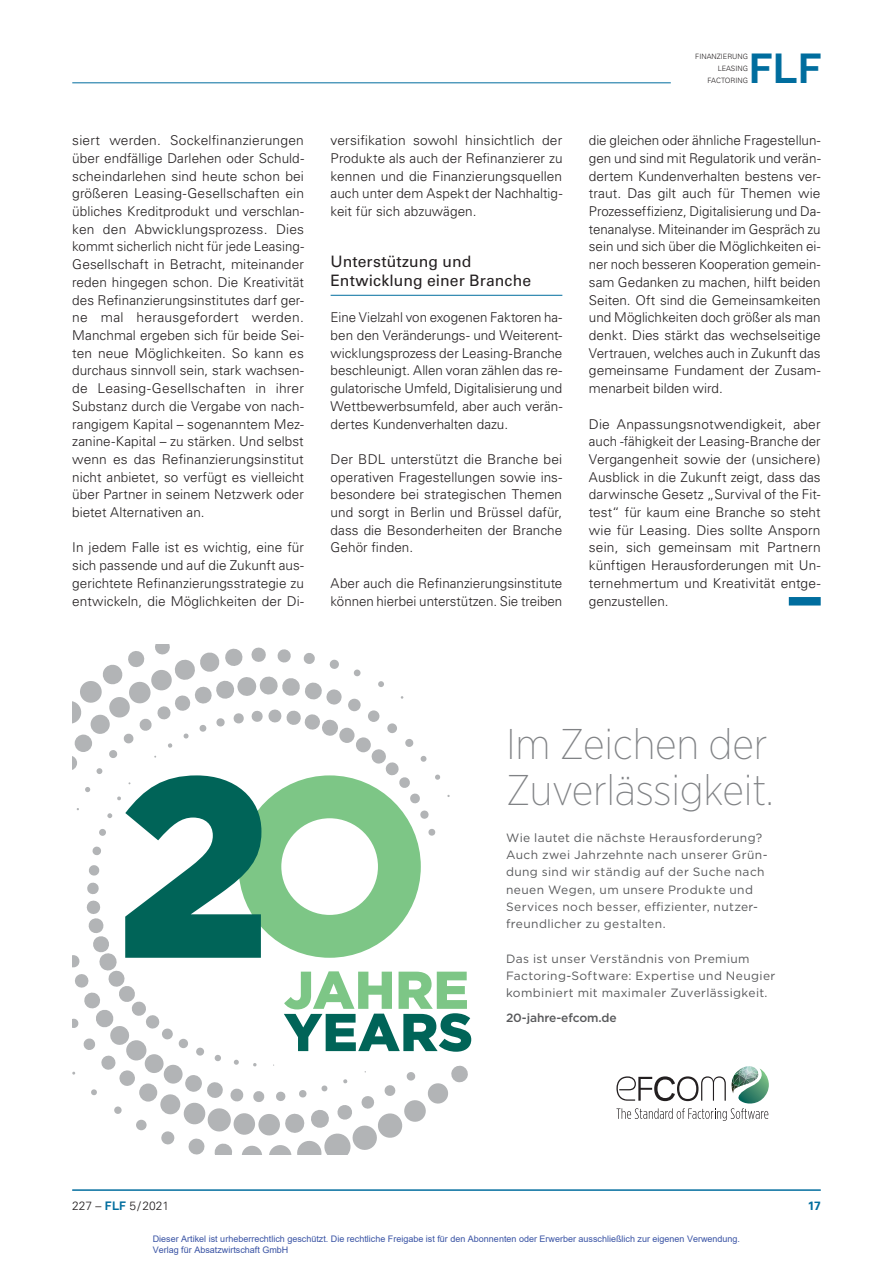
<style>
.page{position:relative;width:893px;height:1263px;background:#fff}
.page>*{position:absolute;margin:0;border:0;box-sizing:border-box;transform-origin:0 0}
.t1{font:200 42.9px/46.2px "Gotham Narrow";letter-spacing:-.005em;color:#808285}
.t2{font:700 41.55px "Raleway";color:#006d9e}
.t3{font:15.75px/19.5px "Univers";letter-spacing:.005em;color:#231f20}
.t4{font:300 13.5px/17.7px "Univers";color:#231f20;text-align:justify}
.t5{font:12px/17.2px "Gotham";letter-spacing:.03em;color:#58595b}
.t6{font:500 12px "Gotham";letter-spacing:-.005em;color:#58595b}
.t7{font:300 12px "Univers";color:#231f20}
.t8{font:700 12px "Univers";color:#006d9e}
.t9{font:9px/10.8px "Arial";color:#3953a4}
.t10{font:300 7.35px/12px "Univers";color:#231f20;text-align:right}
.s1{font-family:"Raleway";font-weight:700;color:#006d9e}
</style>
<div class="page">
<hr style="left:331px;top:295px;width:231px;height:1px;background:#006d9e">
<div style="left:789px;top:597px;width:32px;height:8px;background:#006d9e"></div>
<svg style="left:616px;top:1066px;width:153px;height:55px"></svg>
<svg style="left:72px;top:644px;width:399px;height:510px"></svg>
<hr style="left:72px;top:82px;width:599px;height:1px;background:#006d9e">
<hr style="left:72px;top:1190px;width:749px;height:1px;background:#006d9e">
<p class="t4" style="left:72px;top:133px;width:233px">siert werden. Sockelfinanzierungen über endfällige Darlehen oder Schuld&shy;scheindarlehen sind heute schon bei größeren Leasing-Gesellschaften ein übliches Kreditprodukt und verschlan&shy;ken den Abwicklungsprozess. Dies kommt sicherlich nicht für jede Leasing-Gesellschaft in Betracht, miteinander reden hingegen schon. Die Kreativität des Refinanzierungsinstitutes darf ger&shy;ne mal herausgefordert werden.<br>Manchmal ergeben sich für beide Sei&shy;ten neue Möglichkeiten. So kann es durchaus sinnvoll sein, stark wachsen&shy;de Leasing-Gesellschaften in ihrer Substanz durch die Vergabe von nach&shy;rangigem Kapital – sogenanntem Mez&shy;zanine-Kapital – zu stärken. Und selbst wenn es das Refinanzierungsinstitut nicht anbietet, so verfügt es vielleicht über Partner in seinem Netzwerk oder bietet Alternativen an.</p>
<p class="t4" style="left:72px;top:540px;width:233px">In jedem Falle ist es wichtig, eine für sich passende und auf die Zukunft aus&shy;gerichtete Refinanzierungsstrategie zu entwickeln, die Möglichkeiten der Di-</p>
<p class="t4" style="left:331px;top:133px;width:233px">versifikation sowohl hinsichtlich der Produkte als auch der Refinanzierer zu kennen und die Finanzierungsquellen auch unter dem Aspekt der Nachhaltig&shy;keit für sich abzuwägen.</p>
<p class="t3" style="left:331px;top:253px;width:202px">Unterstützung und<br>Entwicklung einer Branche</p>
<p class="t4" style="left:331px;top:310px;width:233px">Eine Vielzahl von exogenen Faktoren ha&shy;ben den Veränderungs- und Weiterent&shy;wicklungsprozess der Leasing-Branche beschleunigt. Allen voran zählen das re&shy;gulatorische Umfeld, Digitalisierung und Wettbewerbsumfeld, aber auch verän&shy;dertes Kundenverhalten dazu.</p>
<p class="t4" style="left:331px;top:451px;width:233px">Der BDL unterstützt die Branche bei operativen Fragestellungen sowie ins&shy;besondere bei strategischen Themen und sorgt in Berlin und Brüssel dafür, dass die Besonderheiten der Branche Gehör finden.</p>
<p class="t4" style="left:331px;top:575px;width:233px">Aber auch die Refinanzierungsinstitute können hierbei unterstützen. Sie treiben</p>
<h2 class="t2" style="left:749px;top:44px;width:74px">FLF</h2>
<p class="t10" style="left:695px;top:51px;width:54px">FINANZIERUNG<br>LEASING</p>
<p class="t10" style="left:707px;top:75px;width:42px">FACTORING</p>
<p class="t4" style="left:589px;top:133px;width:233px">die gleichen oder ähnliche Fragestellun&shy;gen und sind mit Regulatorik und verän&shy;dertem Kundenverhalten bestens ver&shy;traut. Das gilt auch für Themen wie Prozesseffizienz, Digitalisierung und Da&shy;tenanalyse. Miteinander im Gespräch zu sein und sich über die Möglichkeiten ei&shy;ner noch besseren Kooperation gemein&shy;sam Gedanken zu machen, hilft beiden Seiten. Oft sind die Gemeinsamkeiten und Möglichkeiten doch größer als man denkt. Dies stärkt das wechselseitige Vertrauen, welches auch in Zukunft das gemeinsame Fundament der Zusam&shy;menarbeit bilden wird.</p>
<p class="t4" style="left:589px;top:416px;width:233px">Die Anpassungsnotwendigkeit, aber auch -fähigkeit der Leasing-Branche der Vergangenheit sowie der (unsichere)<br>Ausblick in die Zukunft zeigt, dass das darwinsche Gesetz „Survival of the Fit&shy;test“ für kaum eine Branche so steht wie für Leasing. Dies sollte Ansporn sein, sich gemeinsam mit Partnern künftigen Herausforderungen mit Un&shy;ternehmertum und Kreativität entge&shy;genzustellen.</p>
<h1 class="t1" style="left:506px;top:723px;width:269px">Im Zeichen der<br>Zuverlässigkeit.</h1>
<p class="t5" style="left:506px;top:830px;width:263px">Wie lautet die nächste Herausforderung?<br>Auch zwei Jahrzehnte nach unserer Grün&shy;dung sind wir ständig auf der Suche nach neuen Wegen, um unsere Produkte und Services noch besser, effizienter, nutzer&shy;freundlicher zu gestalten.</p>
<p class="t5" style="left:506px;top:950px;width:271px">Das ist unser Verständnis von Premium<br>Factoring-Software: Expertise und Neugier kombiniert mit maximaler Zuverlässigkeit.</p>
<p class="t6" style="left:506px;top:1010px;width:112px">20-jahre-efcom.de</p>
<p class="t7" style="left:72px;top:1201px;width:98px">227 – <span class="s1">FLF</span> 5 / 2021</p>
<p class="t8" style="left:808px;top:1201px;width:14px">17</p>
<p class="t9" style="left:153px;top:1233px;width:589px">Dieser Artikel ist urheberrechtlich geschützt. Die rechtliche Freigabe ist für den Abonnenten oder Erwerber ausschließlich zur eigenen Verwendung.<br>Verlag für Absatzwirtschaft GmbH</p>
</div>
